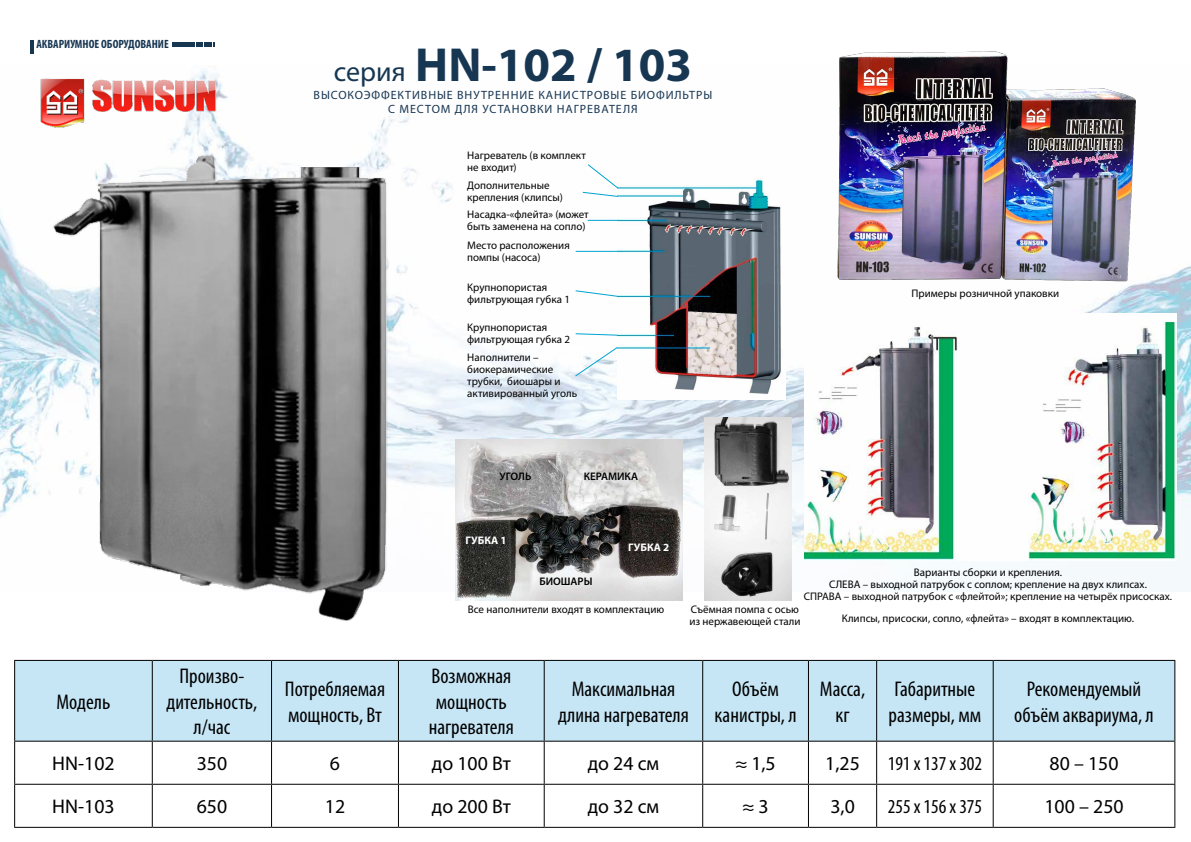
<style>
.page{position:relative;width:1191px;height:842px;background:#fff}
.page>*{position:absolute;margin:0;border:0;box-sizing:border-box;transform-origin:0 0}
.t1{font:700 48px "Myriad Pro";color:#173652}
.t2{font:condensed 21.3px/25.6px "Myriad Pro";color:#000;text-align:center}
.t3{font:19.8px "Myriad Pro";color:#000}
.t4{font:condensed 19.8px "Myriad Pro";color:#000}
.t5{font:12px/14.4px "Myriad Pro";letter-spacing:.075em;color:#173652;text-align:center}
.t6{font:700 condensed 12px "Myriad Pro";color:#173652}
.t7{font:11px/12.1px "Myriad Pro";color:#000}
.t8{font:600 11px "Myriad Pro";color:#000}
.t9{font:700 11px "Myriad Pro";letter-spacing:.005em;color:#fff}
.s1{font-weight:400;font-size:28px}
</style>
<div class="page">
<img style="left:0;top:112px;width:1191px;height:480px">
<hr style="left:172px;top:42px;width:23px;height:4px;background:#173652">
<svg style="left:196px;top:42px;width:19px;height:4px"></svg>
<hr style="left:30px;top:40px;width:3px;height:14px;background:#173652">
<div style="left:15px;top:661px;width:1159px;height:80px;background:#c6e6f6"></div>
<hr style="left:14px;top:660px;width:138px;height:1px;background:#000">
<hr style="left:152px;top:660px;width:119px;height:1px;background:#000">
<hr style="left:271px;top:660px;width:127px;height:1px;background:#000">
<hr style="left:398px;top:660px;width:146px;height:1px;background:#000">
<hr style="left:544px;top:660px;width:158px;height:1px;background:#000">
<hr style="left:702px;top:660px;width:106px;height:1px;background:#000">
<hr style="left:808px;top:660px;width:68px;height:1px;background:#000">
<hr style="left:876px;top:660px;width:117px;height:1px;background:#000">
<hr style="left:993px;top:660px;width:182px;height:1px;background:#000">
<hr style="left:14px;top:741px;width:138px;height:1px;background:#000">
<hr style="left:152px;top:741px;width:119px;height:1px;background:#000">
<hr style="left:271px;top:741px;width:127px;height:1px;background:#000">
<hr style="left:398px;top:741px;width:146px;height:1px;background:#000">
<hr style="left:544px;top:741px;width:158px;height:1px;background:#000">
<hr style="left:702px;top:741px;width:106px;height:1px;background:#000">
<hr style="left:808px;top:741px;width:68px;height:1px;background:#000">
<hr style="left:876px;top:741px;width:117px;height:1px;background:#000">
<hr style="left:993px;top:741px;width:182px;height:1px;background:#000">
<hr style="left:14px;top:784px;width:138px;height:1px;background:#000">
<hr style="left:152px;top:784px;width:119px;height:1px;background:#000">
<hr style="left:271px;top:784px;width:127px;height:1px;background:#000">
<hr style="left:398px;top:784px;width:146px;height:1px;background:#000">
<hr style="left:544px;top:784px;width:158px;height:1px;background:#000">
<hr style="left:702px;top:784px;width:106px;height:1px;background:#000">
<hr style="left:808px;top:784px;width:68px;height:1px;background:#000">
<hr style="left:876px;top:784px;width:117px;height:1px;background:#000">
<hr style="left:993px;top:784px;width:182px;height:1px;background:#000">
<hr style="left:14px;top:827px;width:138px;height:1px;background:#000">
<hr style="left:152px;top:827px;width:119px;height:1px;background:#000">
<hr style="left:271px;top:827px;width:127px;height:1px;background:#000">
<hr style="left:398px;top:827px;width:146px;height:1px;background:#000">
<hr style="left:544px;top:827px;width:158px;height:1px;background:#000">
<hr style="left:702px;top:827px;width:106px;height:1px;background:#000">
<hr style="left:808px;top:827px;width:68px;height:1px;background:#000">
<hr style="left:876px;top:827px;width:117px;height:1px;background:#000">
<hr style="left:993px;top:827px;width:182px;height:1px;background:#000">
<hr style="left:14px;top:661px;width:1px;height:80px;background:#000">
<hr style="left:14px;top:742px;width:1px;height:42px;background:#000">
<hr style="left:14px;top:785px;width:1px;height:42px;background:#000">
<hr style="left:152px;top:661px;width:1px;height:80px;background:#000">
<hr style="left:271px;top:661px;width:1px;height:80px;background:#000">
<hr style="left:398px;top:661px;width:1px;height:80px;background:#000">
<hr style="left:544px;top:661px;width:1px;height:80px;background:#000">
<hr style="left:702px;top:661px;width:1px;height:80px;background:#000">
<hr style="left:808px;top:661px;width:1px;height:80px;background:#000">
<hr style="left:876px;top:661px;width:1px;height:80px;background:#000">
<hr style="left:992px;top:661px;width:1px;height:80px;background:#000">
<hr style="left:1174px;top:661px;width:1px;height:80px;background:#000">
<hr style="left:152px;top:742px;width:1px;height:42px;background:#000">
<hr style="left:271px;top:742px;width:1px;height:42px;background:#000">
<hr style="left:398px;top:742px;width:1px;height:42px;background:#000">
<hr style="left:544px;top:742px;width:1px;height:42px;background:#000">
<hr style="left:702px;top:742px;width:1px;height:42px;background:#000">
<hr style="left:808px;top:742px;width:1px;height:42px;background:#000">
<hr style="left:876px;top:742px;width:1px;height:42px;background:#000">
<hr style="left:992px;top:742px;width:1px;height:42px;background:#000">
<hr style="left:1174px;top:742px;width:1px;height:42px;background:#000">
<hr style="left:152px;top:785px;width:1px;height:42px;background:#000">
<hr style="left:271px;top:785px;width:1px;height:42px;background:#000">
<hr style="left:398px;top:785px;width:1px;height:42px;background:#000">
<hr style="left:544px;top:785px;width:1px;height:42px;background:#000">
<hr style="left:702px;top:785px;width:1px;height:42px;background:#000">
<hr style="left:808px;top:785px;width:1px;height:42px;background:#000">
<hr style="left:876px;top:785px;width:1px;height:42px;background:#000">
<hr style="left:992px;top:785px;width:1px;height:42px;background:#000">
<hr style="left:1174px;top:785px;width:1px;height:42px;background:#000">
<img style="left:28px;top:70px;width:208px;height:65px">
<img style="left:31px;top:142px;width:397px;height:479px">
<img style="left:832px;top:51px;width:306px;height:234px">
<img style="left:804px;top:313px;width:372px;height:247px">
<img style="left:617px;top:173px;width:168px;height:226px">
<svg style="left:581px;top:163px;width:38px;height:34px"></svg>
<hr style="left:587px;top:220px;width:30px;height:1px;background:#00a3d3">
<hr style="left:575px;top:251px;width:42px;height:1px;background:#00a3d3">
<svg style="left:574px;top:290px;width:44px;height:7px"></svg>
<svg style="left:574px;top:333px;width:44px;height:3px"></svg>
<svg style="left:574px;top:346px;width:44px;height:31px"></svg>
<img style="left:456px;top:440px;width:226px;height:160px">
<img style="left:704px;top:418px;width:87px;height:182px">
<p class="t6" style="left:36px;top:37px;width:134px">АКВАРИУМНОЕ ОБОРУДОВАНИЕ</p>
<h2 class="t2" style="left:57px;top:689px;width:55px">Модель</h2>
<h2 class="t2" style="left:166px;top:663px;width:92px">Произво&shy;дительность, л/час</h2>
<h1 class="t1" style="left:334px;top:34px;width:360px"><span class="s1">серия</span> HN-102 / 103</h1>
<p class="t5" style="left:313px;top:87px;width:400px">ВЫСОКОЭФФЕКТИВНЫЕ ВНУТРЕННИЕ КАНИСТРОВЫЕ БИОФИЛЬТРЫ<br>С МЕСТОМ ДЛЯ УСТАНОВКИ НАГРЕВАТЕЛЯ</p>
<p class="t7" style="left:467px;top:149px;width:120px">Нагреватель (в комплект не входит)</p>
<p class="t7" style="left:467px;top:179px;width:97px">Дополнительные крепления (клипсы)</p>
<p class="t7" style="left:467px;top:208px;width:123px">Насадка-«флейта» (может быть заменена на сопло)</p>
<p class="t7" style="left:467px;top:239px;width:104px">Место расположения помпы (насоса)</p>
<p class="t7" style="left:467px;top:281px;width:104px">Крупнопористая фильтрующая губка 1</p>
<p class="t7" style="left:467px;top:321px;width:104px">Крупнопористая фильтрующая губка 2</p>
<p class="t7" style="left:467px;top:351px;width:112px">Наполнители – биокерамические трубки, биошары и активированный уголь</p>
<p class="t8" style="left:499px;top:469px;width:33px">УГОЛЬ</p>
<p class="t8" style="left:583px;top:469px;width:56px">КЕРАМИКА</p>
<p class="t9" style="left:465px;top:533px;width:43px">ГУБКА 1</p>
<p class="t9" style="left:628px;top:540px;width:43px">ГУБКА 2</p>
<p class="t7" style="left:911px;top:287px;width:149px">Примеры розничной упаковки</p>
<h2 class="t2" style="left:285px;top:676px;width:102px;text-align:left">Потребляемая мощность, Вт</h2>
<p class="t7" style="left:804px;top:566px;width:370px;text-align:center">Варианты сборки и крепления.<br>СЛЕВА – выходной патрубок с соплом; крепление на двух клипсах.<br>СПРАВА – выходной патрубок с «флейтой»; крепление на четырёх присосках.</p>
<p class="t7" style="left:841px;top:612px;width:294px">Клипсы, присоски, сопло, «флейта» – входят в комплектацию.</p>
<p class="t8" style="left:539px;top:574px;width:55px">БИОШАРЫ</p>
<p class="t7" style="left:468px;top:603px;width:198px">Все наполнители входят в комплектацию</p>
<p class="t7" style="left:689px;top:603px;width:113px">Съёмная помпа с осью из нержавеющей стали</p>
<h2 class="t2" style="left:429px;top:663px;width:87px">Возможная мощность нагревателя</h2>
<h2 class="t2" style="left:558px;top:676px;width:132px">Максимальная длина нагревателя</h2>
<h2 class="t2" style="left:714px;top:676px;width:84px">Объём канистры, л</h2>
<h2 class="t2" style="left:820px;top:676px;width:47px">Масса, кг</h2>
<h2 class="t2" style="left:888px;top:676px;width:94px;text-align:left">Габаритные размеры, мм</h2>
<h2 class="t2" style="left:1014px;top:676px;width:141px">Рекомендуемый объём аквариума, л</h2>
<h3 class="t3" style="left:52px;top:751px;width:64px">HN-102</h3>
<h3 class="t3" style="left:197px;top:751px;width:32px">350</h3>
<h3 class="t3" style="left:330px;top:751px;width:12px">6</h3>
<h3 class="t3" style="left:432px;top:751px;width:80px">до 100 Вт</h3>
<h3 class="t3" style="left:588px;top:751px;width:73px">до 24 см</h3>
<h3 class="t3" style="left:735px;top:751px;width:42px">≈ 1,5</h3>
<h3 class="t3" style="left:825px;top:751px;width:36px">1,25</h3>
<h3 class="t4" style="left:887px;top:752px;width:96px">191 х 137 х 302</h3>
<h3 class="t3" style="left:1049px;top:751px;width:71px">80 – 150</h3>
<h3 class="t3" style="left:52px;top:794px;width:64px">HN-103</h3>
<h3 class="t3" style="left:197px;top:794px;width:32px">650</h3>
<h3 class="t3" style="left:325px;top:794px;width:22px">12</h3>
<h3 class="t3" style="left:432px;top:794px;width:80px">до 200 Вт</h3>
<h3 class="t3" style="left:588px;top:794px;width:73px">до 32 см</h3>
<h3 class="t3" style="left:742px;top:794px;width:28px">≈ 3</h3>
<h3 class="t3" style="left:830px;top:794px;width:26px">3,0</h3>
<h3 class="t4" style="left:887px;top:795px;width:96px">255 х 156 х 375</h3>
<h3 class="t3" style="left:1044px;top:794px;width:81px">100 – 250</h3>
</div>
